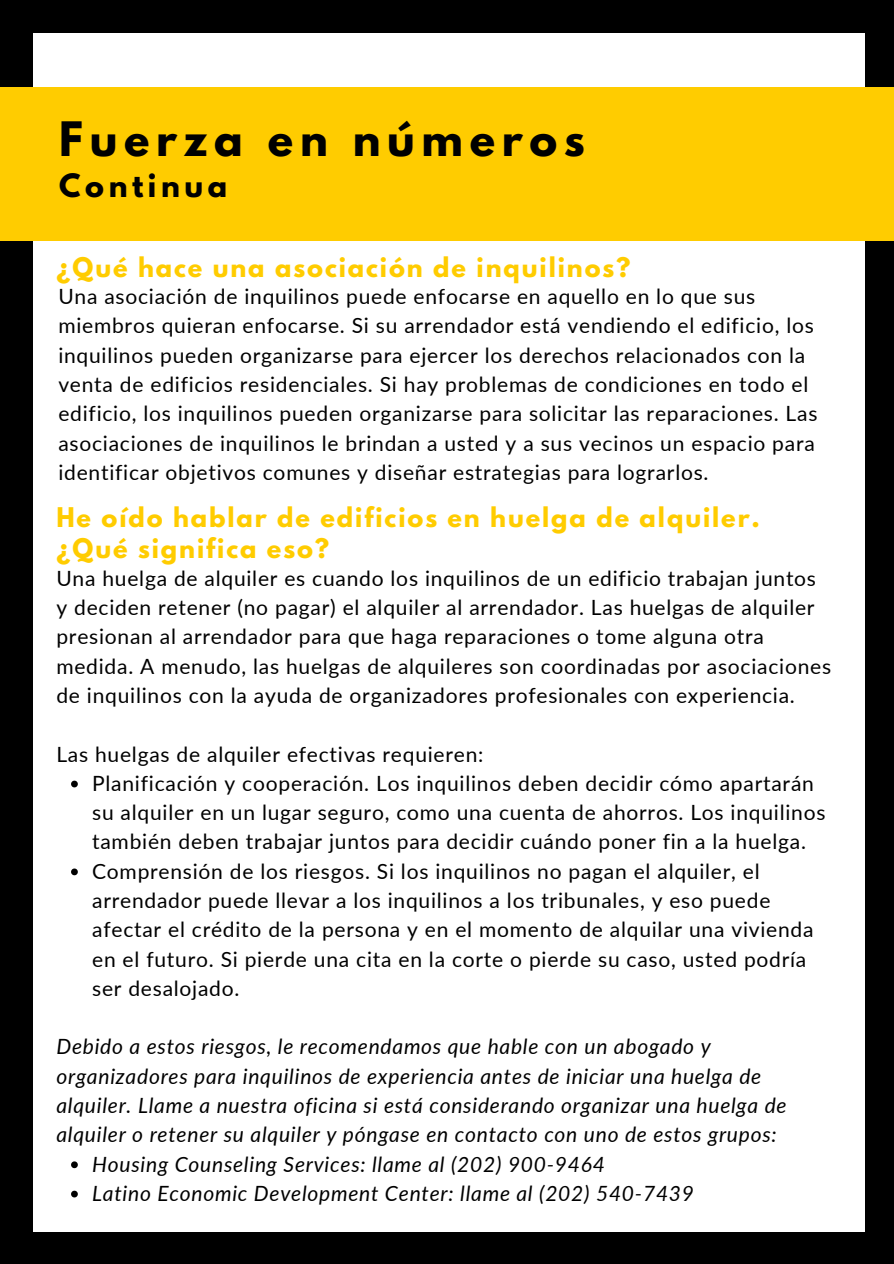
<style>
.page{position:relative;width:894px;height:1264px;background:#fff}
.page>*{position:absolute;margin:0;border:0;box-sizing:border-box;transform-origin:0 0}
.t1{font:700 42px "League Spartan";letter-spacing:.16em;color:#000}
.t2{font:700 28.5px "League Spartan";letter-spacing:.16em;color:#000}
.t3{font:700 24px/31.5px "League Spartan";letter-spacing:.08em;color:#fc0}
.t4{font:21px/29.2px "Lato";letter-spacing:.035em;color:#000}
.t5{font:italic 21px/29.2px "Lato";letter-spacing:.035em;color:#000}
</style>
<div class="page">
<div style="left:0;top:0;width:893px;height:1263px;background:#000"></div>
<div style="left:34px;top:33px;width:830px;height:1198px;background:#fff"></div>
<div style="left:0;top:87px;width:893px;height:154px;background:#fc0"></div>
<svg style="left:71px;top:780px;width:7px;height:7px"></svg>
<svg style="left:71px;top:868px;width:7px;height:7px"></svg>
<svg style="left:71px;top:1161px;width:7px;height:7px"></svg>
<svg style="left:71px;top:1190px;width:7px;height:7px"></svg>
<p class="t1" style="left:59px;top:118px;width:527px">Fuerza en números</p>
<p class="t2" style="left:59px;top:171px;width:170px">Continua</p>
<p class="t3" style="left:56px;top:254px;width:575px">¿Qué hace una asociación de inquilinos?</p>
<p class="t4" style="left:58px;top:281px;width:760px">Una asociación de inquilinos puede enfocarse en aquello en lo que sus miembros quieran enfocarse. Si su arrendador está vendiendo el edificio, los inquilinos pueden organizarse para ejercer los derechos relacionados con la venta de edificios residenciales. Si hay problemas de condiciones en todo el edificio, los inquilinos pueden organizarse para solicitar las reparaciones. Las asociaciones de inquilinos le brindan a usted y a sus vecinos un espacio para identificar objetivos comunes y diseñar estrategias para lograrlos.</p>
<p class="t3" style="left:56px;top:504px;width:705px">He oído hablar de edificios en huelga de alquiler. ¿Qué significa eso?</p>
<p class="t4" style="left:56px;top:563px;width:776px">Una huelga de alquiler es cuando los inquilinos de un edificio trabajan juntos y deciden retener (no pagar) el alquiler al arrendador. Las huelgas de alquiler presionan al arrendador para que haga reparaciones o tome alguna otra medida. A menudo, las huelgas de alquileres son coordinadas por asociaciones de inquilinos con la ayuda de organizadores profesionales con experiencia.</p>
<p class="t4" style="left:56px;top:738px;width:428px">Las huelgas de alquiler efectivas requieren:</p>
<p class="t4" style="left:92px;top:768px;width:734px">Planificación y cooperación. Los inquilinos deben decidir cómo apartarán su alquiler en un lugar seguro, como una cuenta de ahorros. Los inquilinos también deben trabajar juntos para decidir cuándo poner fin a la huelga.</p>
<p class="t4" style="left:92px;top:855px;width:722px">Comprensión de los riesgos. Si los inquilinos no pagan el alquiler, el arrendador puede llevar a los inquilinos a los tribunales, y eso puede afectar el crédito de la persona y en el momento de alquilar una vivienda en el futuro. Si pierde una cita en la corte o pierde su caso, usted podría ser desalojado.</p>
<p class="t5" style="left:56px;top:1031px;width:731px">Debido a estos riesgos, le recomendamos que hable con un abogado y organizadores para inquilinos de experiencia antes de iniciar una huelga de alquiler. Llame a nuestra oficina si está considerando organizar una huelga de alquiler o retener su alquiler y póngase en contacto con uno de estos grupos:</p>
<p class="t5" style="left:92px;top:1148px;width:514px">Housing Counseling Services: llame al (202) 900-9464</p>
<p class="t5" style="left:92px;top:1177px;width:603px">Latino Economic Development Center: llame al (202) 540-7439</p>
</div>
